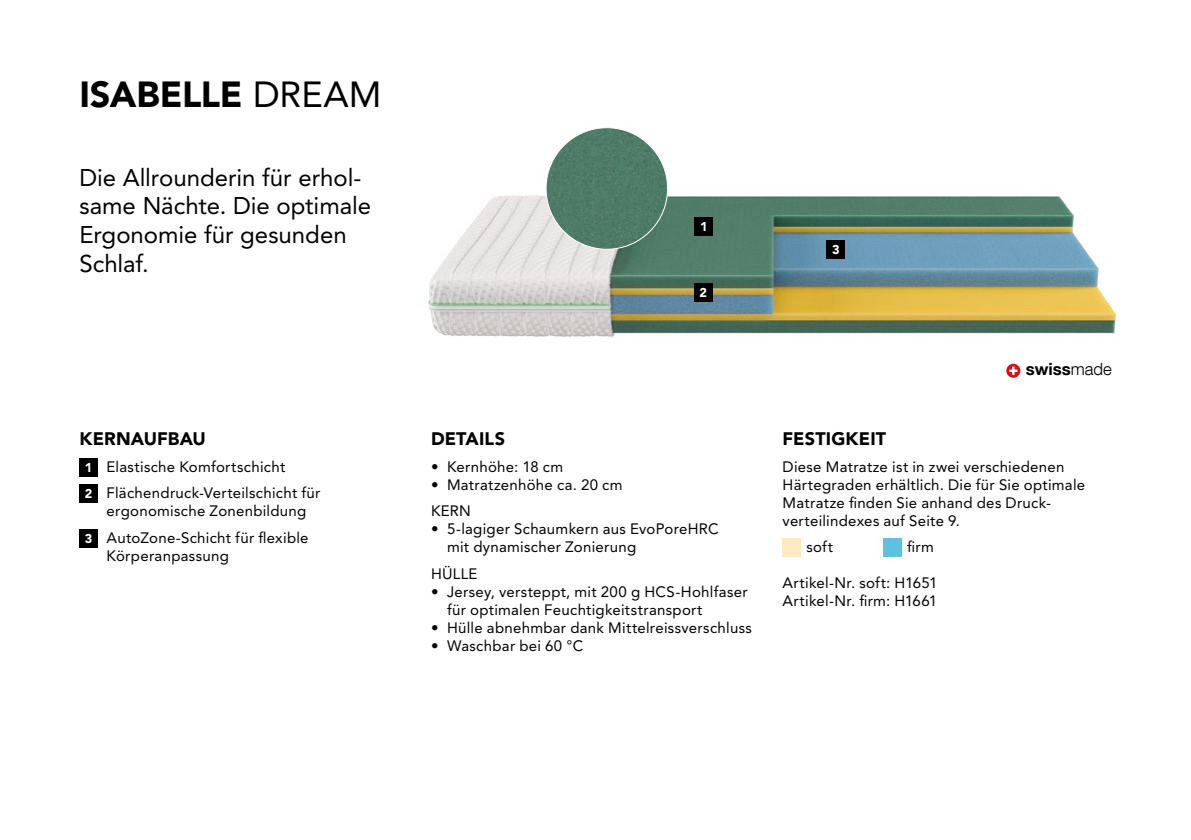
<style>
.page{position:relative;width:1191px;height:840px;background:#fff}
.page>*{position:absolute;margin:0;border:0;box-sizing:border-box;transform-origin:0 0}
.t1{font:900 36px "Avenir LT Std";letter-spacing:-.01em;color:#000}
.t2{font:24px/28.8px "Avenir LT Std";color:#000}
.t3{font:900 18px "Avenir LT Std";letter-spacing:.005em;color:#000}
.t4{font:700 16.8px "Helvetica Neue LT Com";color:#000}
.t5{font:15px/18px "Avenir LT Std";letter-spacing:.02em;color:#000}
.t6{font:900 12.8px/26.6px "Avenir LT Std";color:#fff}
.s1{font-weight:400}
.s2{font-weight:300}
</style>
<div class="page">
<div style="left:79px;top:457px;width:19px;height:19px;background:#000"></div>
<div style="left:79px;top:484px;width:19px;height:18px;background:#000"></div>
<div style="left:79px;top:528px;width:19px;height:19px;background:#000"></div>
<div style="left:782px;top:537px;width:19px;height:19px;background:#ffe9c0"></div>
<div style="left:883px;top:537px;width:18px;height:19px;background:#5bc3de"></div>
<img style="left:428px;top:157px;width:688px;height:221px">
<div style="left:694px;top:217px;width:19px;height:18px;background:#000"></div>
<div style="left:694px;top:283px;width:18px;height:18px;background:#000"></div>
<div style="left:826px;top:240px;width:19px;height:18px;background:#000"></div>
<svg style="left:1006px;top:363px;width:14px;height:14px"></svg>
<svg style="left:1009px;top:366px;width:8px;height:8px"></svg>
<div style="left:546px;top:128px;width:121px;height:121px;background:#4f7b67;border-radius:61px"></div>
<h1 class="t1" style="left:79px;top:72px;width:303px">ISABELLE <span class="s1">DREAM</span></h1>
<h2 class="t2" style="left:79px;top:163px;width:293px">Die Allrounderin für erhol&shy;same Nächte. Die optimale<br>Ergonomie für gesunden<br>Schlaf.</h2>
<p class="t6" style="left:700px;top:213px;width:9px">1</p>
<p class="t6" style="left:699px;top:279px;width:9px">2</p>
<p class="t3" style="left:79px;top:427px;width:128px">KERNAUFBAU</p>
<p class="t3" style="left:431px;top:427px;width:76px">DETAILS</p>
<p class="t6" style="left:85px;top:454px;width:9px">1<br>2</p>
<p class="t6" style="left:85px;top:525px;width:9px">3</p>
<p class="t5" style="left:107px;top:453px;width:215px;line-height:26.6px">Elastische Komfortschicht<br>Flächendruck-Verteilschicht für</p>
<p class="t5" style="left:107px;top:497px;width:203px;line-height:26.6px">ergonomische Zonenbildung<br>AutoZone-Schicht für flexible</p>
<p class="t5" style="left:107px;top:546px;width:124px">Körperanpassung</p>
<p class="t5" style="left:431px;top:457px;width:134px">• Kernhöhe: 18 cm</p>
<p class="t5" style="left:431px;top:471px;width:193px;line-height:26.6px">• Matratzenhöhe ca. 20 cm<br>KERN</p>
<p class="t5" style="left:447px;top:520px;width:273px;text-indent:-16px">• 5-lagiger Schaumkern aus EvoPoreHRC mit dynamischer Zonierung</p>
<p class="t5" style="left:431px;top:564px;width:48px">HÜLLE</p>
<p class="t5" style="left:447px;top:582px;width:302px;text-indent:-16px">• Jersey, versteppt, mit 200 g HCS-Hohlfaser für optimalen Feuchtigkeitstransport</p>
<p class="t5" style="left:431px;top:618px;width:322px">• Hülle abnehmbar dank Mittelreissverschluss</p>
<p class="t5" style="left:431px;top:636px;width:154px">• Waschbar bei 60 °C</p>
<p class="t6" style="left:832px;top:236px;width:9px">3</p>
<p class="t4" style="left:1025px;top:358px;width:88px">swiss<span class="s2">made</span></p>
<p class="t3" style="left:782px;top:427px;width:105px">FESTIGKEIT</p>
<p class="t5" style="left:782px;top:457px;width:304px">Diese Matratze ist in zwei verschiedenen Härtegraden erhältlich. Die für Sie optimale Matratze finden Sie anhand des Druck&shy;verteilindexes auf Seite 9.</p>
<p class="t5" style="left:806px;top:537px;width:28px">soft</p>
<p class="t5" style="left:907px;top:537px;width:28px">firm</p>
<p class="t5" style="left:782px;top:574px;width:156px">Artikel-Nr. soft: H1651<br>Artikel-Nr. firm: H1661</p>
</div>
